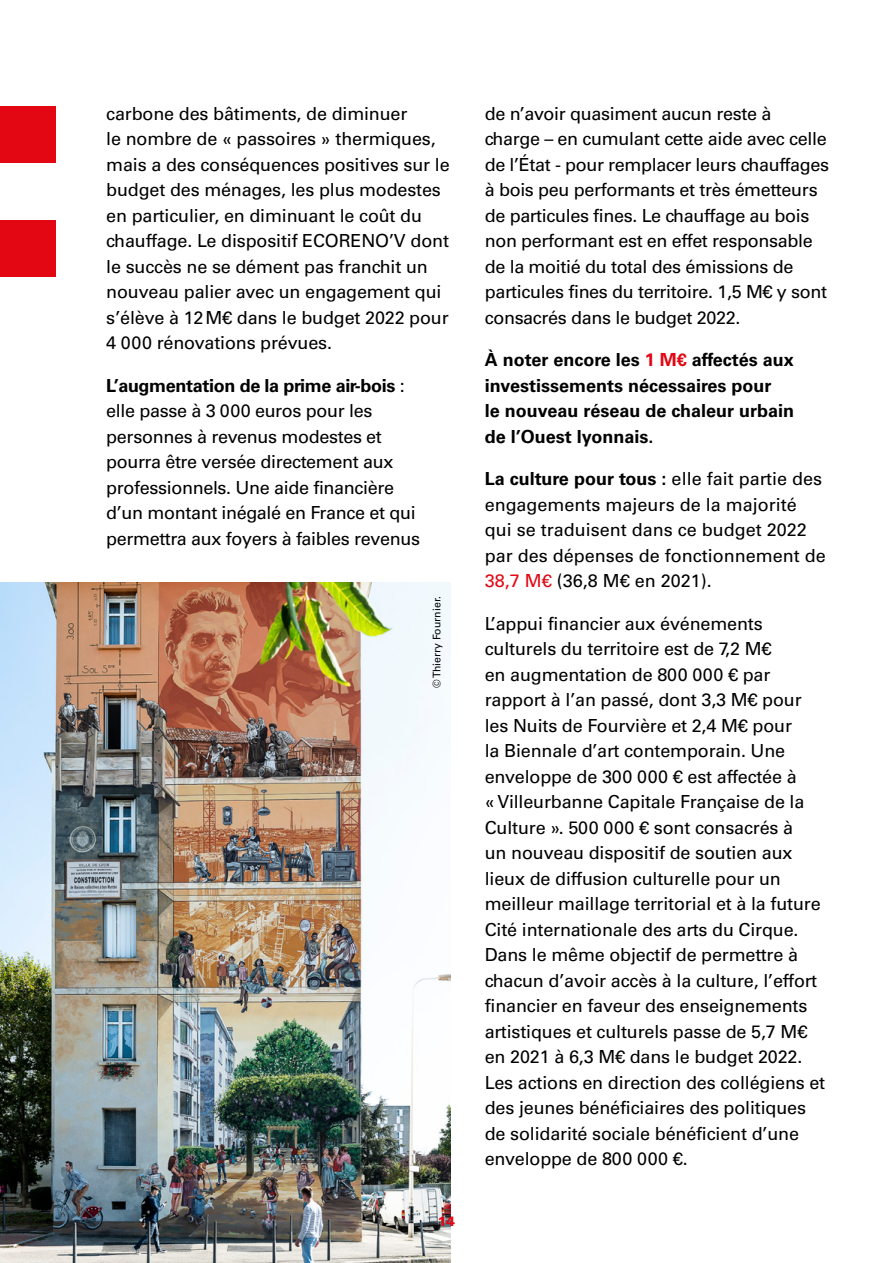
<style>
.page{position:relative;width:893px;height:1263px;background:#fff}
.page>*{position:absolute;margin:0;border:0;box-sizing:border-box;transform-origin:0 0}
.t1{font:18px/25.5px "Univers";letter-spacing:-.01em;color:#000}
.t2{font:700 18px/25.5px "Univers";color:#000}
.t3{font:900 13.5px "Univers";color:#e30613}
.t4{font:10.5px "Univers";color:#000}
.s1{font-weight:700}
.s2{color:#e30613}
</style>
<div class="page">
<img style="left:0;top:583px;width:451px;height:680px">
<div style="left:0;top:106px;width:55px;height:57px;background:#e30613"></div>
<div style="left:0;top:220px;width:55px;height:56px;background:#e30613"></div>
<p class="t1" style="left:106px;top:101px;width:345px">carbone des bâtiments, de diminuer<br>le nombre de « passoires » thermiques, mais a des conséquences positives sur le budget des ménages, les plus modestes en particulier, en diminuant le coût du chauffage. Le dispositif ECORENO’V dont le succès ne se dément pas franchit un nouveau palier avec un engagement qui s’élève à 12M€ dans le budget 2022 pour 4 000 rénovations prévues.</p>
<p class="t1" style="left:106px;top:373px;width:315px"><span class="s1">L’augmentation de la prime air-bois</span> : elle passe à 3 000 euros pour les personnes à revenus modestes et pourra être versée directement aux professionnels. Une aide financière d’un montant inégalé en France et qui permettra aux foyers à faibles revenus</p>
<p class="t4" style="left:431px;top:688px;width:93px;rotate:-90deg">© Thierry Fournier.</p>
<p class="t3" style="left:438px;top:1212px;width:19px">14</p>
<p class="t1" style="left:485px;top:101px;width:346px">de n’avoir quasiment aucun reste à charge – en cumulant cette aide avec celle de l’État - pour remplacer leurs chauffages à bois peu performants et très émetteurs de particules fines. Le chauffage au bois non performant est en effet responsable de la moitié du total des émissions de particules fines du territoire. 1,5 M€ y sont consacrés dans le budget 2022.</p>
<p class="t2" style="left:485px;top:347px;width:311px">À noter encore les <span class="s2">1 M€</span> affectés aux investissements nécessaires pour<br>le nouveau réseau de chaleur urbain de l’Ouest lyonnais.</p>
<p class="t1" style="left:485px;top:466px;width:343px"><span class="s1">La culture pour tous :</span> elle fait partie des engagements majeurs de la majorité qui se traduisent dans ce budget 2022 par des dépenses de fonctionnement de <span class="s2">38,7 M€</span> (36,8 M€ en 2021).</p>
<p class="t1" style="left:485px;top:611px;width:342px">L’appui financier aux événements culturels du territoire est de 7,2 M€<br>en augmentation de 800 000 € par rapport à l’an passé, dont 3,3 M€ pour les Nuits de Fourvière et 2,4 M€ pour<br>la Biennale d’art contemporain. Une enveloppe de 300 000 € est affectée à<br>« Villeurbanne Capitale Française de la Culture ». 500 000 € sont consacrés à<br>un nouveau dispositif de soutien aux lieux de diffusion culturelle pour un meilleur maillage territorial et à la future Cité internationale des arts du Cirque.<br>Dans le même objectif de permettre à chacun d’avoir accès à la culture, l’effort financier en faveur des enseignements artistiques et culturels passe de 5,7 M€ en 2021 à 6,3 M€ dans le budget 2022.<br>Les actions en direction des collégiens et des jeunes bénéficiaires des politiques de solidarité sociale bénéficient d’une enveloppe de 800 000 €.</p>
</div>
